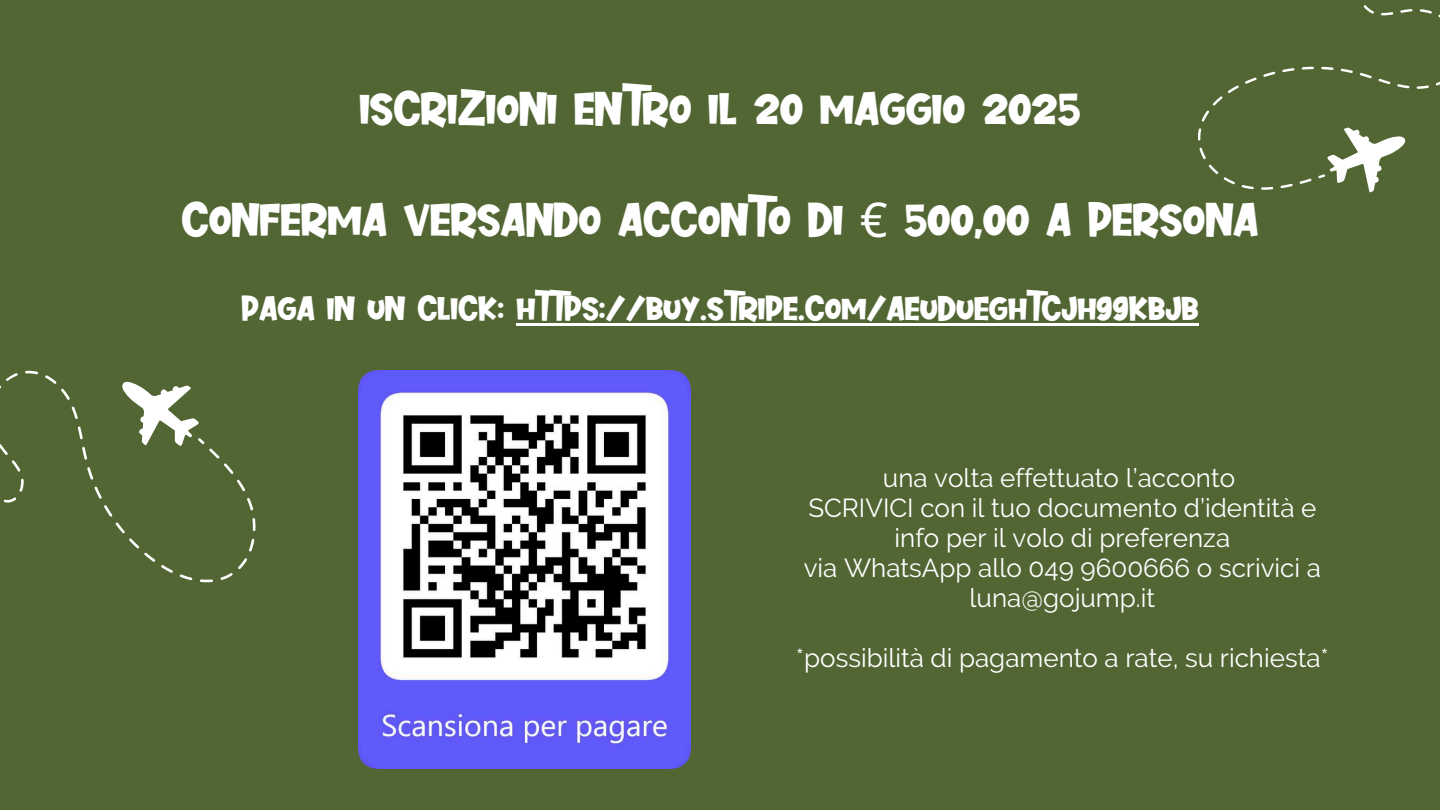
<style>
.page{position:relative;width:1440px;height:810px;background:#526634}
.page>*{position:absolute;margin:0;border:0;box-sizing:border-box;transform-origin:0 0}
.t1{font:48px "Cupid Deer";color:#fff}
.t2{font:35px "Cupid Deer";color:#fff}
.t3{font:26px/30px "Raleway";color:#fff;text-align:center}
.s1{font-family:"Noto Sans"}
</style>
<div class="page">
<hr style="left:516px;top:323px;width:683px;height:3px;background:#fff">
<svg style="left:0;top:370px;width:256px;height:213px"></svg>
<svg style="left:1198px;top:5px;width:242px;height:188px"></svg>
<img style="left:359px;top:370px;width:331px;height:398px">
<h1 class="t1" style="left:359px;top:79px;width:723px">ISCRIZIONI ENTRO IL 20 MAGGIO 2025</h1>
<h1 class="t1" style="left:182px;top:190px;width:1078px">CONFERMA VERSANDO ACCONTO DI <span class="s1">€</span> 500,00 A PERSONA</h1>
<h2 class="t2" style="left:241px;top:287px;width:959px">PAGA IN UN CLICK: HTTPS://BUY.STRIPE.COM/AEUDUEGHTCJH99KBJB</h2>
<p class="t3" style="left:804px;top:463px;width:519px">una volta effettuato l’acconto<br>SCRIVICI con il tuo documento d’identità e info per il volo di preferenza<br>via WhatsApp allo 049 9600666 o scrivici a luna@gojump.it</p>
<p class="t3" style="left:796px;top:643px;width:535px">*possibilità di pagamento a rate, su richiesta*</p>
</div>
